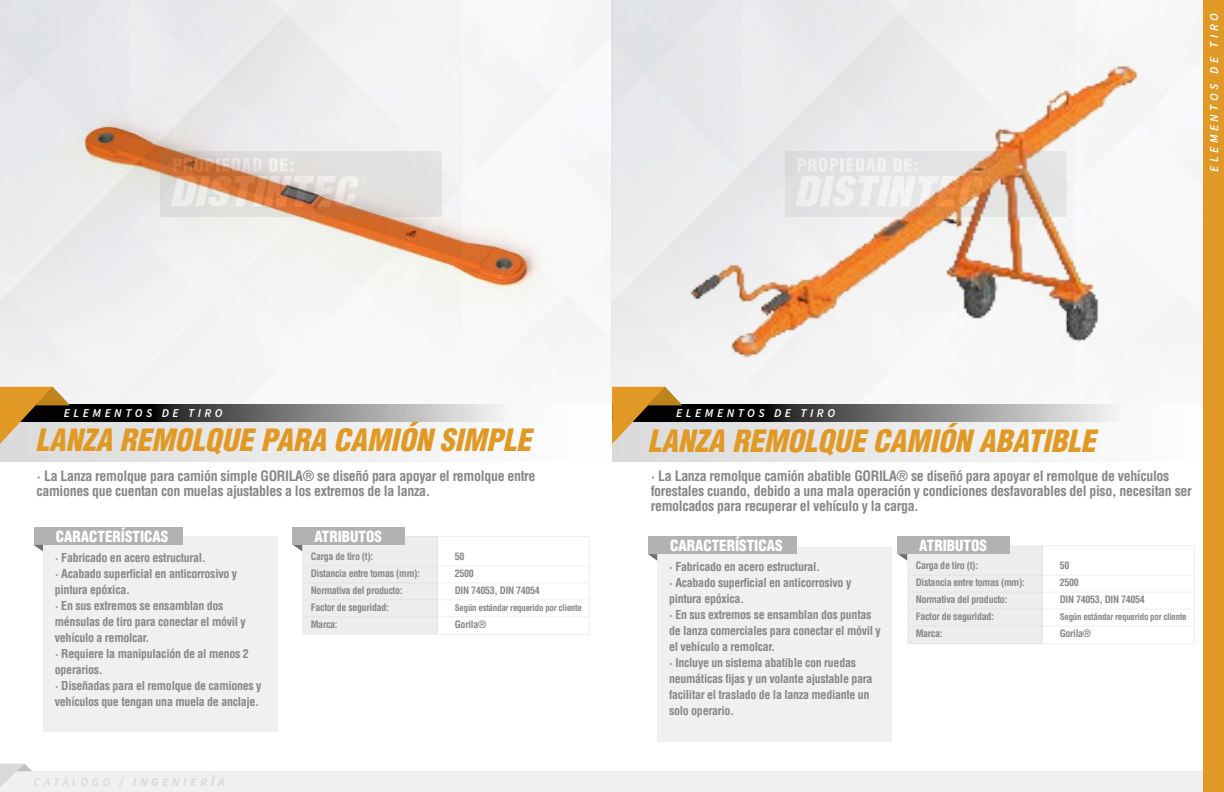
<style>
.page{position:relative;width:1224px;height:792px;background:#fff}
.page>*{position:absolute;margin:0;border:0;box-sizing:border-box;transform-origin:0 0}
.t1{font:italic 900 condensed 30px "Helvetica LT Std";color:#e09924}
.t2{font:900 condensed 15px "Helvetica LT Std";color:#fff}
.t3{font:700 condensed 14px/15px "Helvetica LT Std";letter-spacing:-.025em;color:#878787}
.t4{font:700 condensed 12px/16px "Helvetica LT Std";letter-spacing:-.025em;color:#878787}
.t5{font:italic 600 12px "Source Sans Pro";letter-spacing:.29em;color:#fff}
.t6{font:italic 700 12px "Source Sans Pro";letter-spacing:.29em;color:#dadada}
.t7{font:700 condensed 10px "Helvetica LT Std";letter-spacing:-.03em;color:#878787}
.t8{font:700 condensed 9px "Helvetica LT Std";letter-spacing:-.03em;color:#878787}
.s1{font-weight:600}
</style>
<div class="page">
<img style="left:611px;top:0;width:592px;height:405px">
<img style="left:689px;top:0;width:469px;height:405px">
<img style="left:43px;top:0;width:512px;height:405px">
<svg style="left:0;top:405px;width:552px;height:57px"></svg>
<svg style="left:612px;top:421px;width:505px;height:41px"></svg>
<svg style="left:73px;top:405px;width:466px;height:16px;background:#7c7b7b"></svg>
<svg style="left:685px;top:405px;width:432px;height:16px;background:#727171"></svg>
<svg style="left:785px;top:151px;width:282px;height:66px;background:#ddc6b6"></svg>
<svg style="left:795px;top:158px;width:197px;height:49px"></svg>
<svg style="left:161px;top:151px;width:281px;height:66px;background:#dccfc6"></svg>
<svg style="left:171px;top:158px;width:197px;height:49px;background:#d8b6a1"></svg>
<div style="left:43px;top:536px;width:234px;height:196px;background:#f0f0f0"></div>
<div style="left:657px;top:547px;width:235px;height:194px;background:#f0f0f0"></div>
<div style="left:34px;top:527px;width:149px;height:18px;background:#b3b2b2"></div>
<div style="left:648px;top:536px;width:149px;height:18px;background:#b3b2b2"></div>
<div style="left:302px;top:536px;width:288px;height:99px;border:1px solid #f0f0f0"></div>
<div style="left:907px;top:545px;width:288px;height:99px;border:1px solid #f0f0f0"></div>
<hr style="left:303px;top:566px;width:287px;height:1px;background:#f0f0f0">
<hr style="left:908px;top:575px;width:287px;height:1px;background:#f0f0f0">
<hr style="left:303px;top:582px;width:287px;height:1px;background:#f0f0f0">
<hr style="left:908px;top:592px;width:287px;height:1px;background:#f0f0f0">
<hr style="left:303px;top:599px;width:287px;height:1px;background:#f0f0f0">
<hr style="left:908px;top:609px;width:287px;height:1px;background:#f0f0f0">
<hr style="left:303px;top:616px;width:287px;height:1px;background:#f0f0f0">
<hr style="left:908px;top:625px;width:287px;height:1px;background:#f0f0f0">
<svg style="left:34px;top:545px;width:9px;height:6px"></svg>
<svg style="left:648px;top:554px;width:9px;height:7px"></svg>
<svg style="left:293px;top:545px;width:9px;height:6px"></svg>
<svg style="left:898px;top:554px;width:9px;height:7px"></svg>
<div style="left:303px;top:536px;width:135px;height:98px;background:#ededed"></div>
<div style="left:908px;top:546px;width:135px;height:97px;background:#ededed"></div>
<div style="left:292px;top:527px;width:113px;height:18px;background:#b3b2b2"></div>
<div style="left:897px;top:536px;width:113px;height:18px;background:#b3b2b2"></div>
<svg style="left:0;top:387px;width:73px;height:57px;background:#b49664"></svg>
<svg style="left:612px;top:387px;width:73px;height:57px;background:#b59663"></svg>
<div style="left:0;top:771px;width:1224px;height:21px;background:#f0f0f0"></div>
<svg style="left:0;top:764px;width:32px;height:23px"></svg>
<div style="left:1203px;top:0;width:21px;height:792px;background:#e09924"></div>
<p class="t5" style="left:1206px;top:172px;width:160px;rotate:-90deg">ELEMENTOS DE TIRO</p>
<p class="t5" style="left:64px;top:405px;width:160px">ELEMENTOS DE TIRO</p>
<p class="t5" style="left:676px;top:405px;width:160px">ELEMENTOS DE TIRO</p>
<h1 class="t1" style="left:35px;top:421px;width:497px">LANZA REMOLQUE PARA CAMIÓN SIMPLE</h1>
<h1 class="t1" style="left:648px;top:422px;width:449px">LANZA REMOLQUE CAMIÓN ABATIBLE</h1>
<p class="t3" style="left:37px;top:468px;width:501px">· La Lanza remolque para camión simple GORILA® se diseñó para apoyar el remolque entre camiones que cuentan con muelas ajustables a los extremos de la lanza.</p>
<p class="t3" style="left:651px;top:468px;width:543px">· La Lanza remolque camión abatible GORILA® se diseñó para apoyar el remolque de vehículos forestales cuando, debido a una mala operación y condiciones desfavorables del piso, necesitan ser remolcados para recuperar el vehículo y la carga.</p>
<p class="t4" style="left:55px;top:550px;width:208px">· Fabricado en acero estructural.<br>· Acabado superficial en anticorrosivo y pintura epóxica.<br>· En sus extremos se ensamblan dos ménsulas de tiro para conectar el móvil y vehículo a remolcar.<br>· Requiere la manipulación de al menos 2 operarios.<br>· Diseñadas para el remolque de camiones y vehículos que tengan una muela de anclaje.</p>
<p class="t4" style="left:669px;top:559px;width:213px">· Fabricado en acero estructural.<br>· Acabado superficial en anticorrosivo y pintura epóxica.<br>· En sus extremos se ensamblan dos puntas de lanza comerciales para conectar el móvil y el vehículo a remolcar.<br>· Incluye un sistema abatible con ruedas neumáticas fijas y un volante ajustable para facilitar el traslado de la lanza mediante un solo operario.</p>
<p class="t2" style="left:56px;top:527px;width:114px">CARACTERÍSTICAS</p>
<p class="t2" style="left:314px;top:527px;width:69px">ATRIBUTOS</p>
<p class="t2" style="left:670px;top:536px;width:114px">CARACTERÍSTICAS</p>
<p class="t2" style="left:919px;top:536px;width:69px">ATRIBUTOS</p>
<p class="t7" style="left:311px;top:550px;width:64px">Carga de tiro (t):</p>
<p class="t7" style="left:455px;top:550px;width:11px">50</p>
<p class="t7" style="left:311px;top:567px;width:111px">Distancia entre tomas (mm):</p>
<p class="t7" style="left:455px;top:567px;width:21px">2500</p>
<p class="t7" style="left:311px;top:584px;width:93px">Normativa del producto:</p>
<p class="t7" style="left:455px;top:584px;width:87px">DIN 74053, DIN 74054</p>
<p class="t7" style="left:311px;top:601px;width:80px">Factor de seguridad:</p>
<p class="t8" style="left:455px;top:602px;width:129px">Según estándar requerido por cliente</p>
<p class="t7" style="left:311px;top:618px;width:28px">Marca:</p>
<p class="t7" style="left:455px;top:618px;width:33px">Gorila®</p>
<p class="t7" style="left:916px;top:559px;width:64px">Carga de tiro (t):</p>
<p class="t7" style="left:1060px;top:559px;width:11px">50</p>
<p class="t7" style="left:916px;top:576px;width:111px">Distancia entre tomas (mm):</p>
<p class="t7" style="left:1060px;top:576px;width:21px">2500</p>
<p class="t7" style="left:916px;top:593px;width:93px">Normativa del producto:</p>
<p class="t7" style="left:1060px;top:593px;width:87px">DIN 74053, DIN 74054</p>
<p class="t7" style="left:916px;top:610px;width:80px">Factor de seguridad:</p>
<p class="t8" style="left:1060px;top:611px;width:129px">Según estándar requerido por cliente</p>
<p class="t7" style="left:916px;top:627px;width:28px">Marca:</p>
<p class="t7" style="left:1060px;top:627px;width:33px">Gorila®</p>
<p class="t6" style="left:34px;top:774px;width:192px"><span class="s1">CATÁLOGO</span> / INGENIERÍA</p>
</div>
